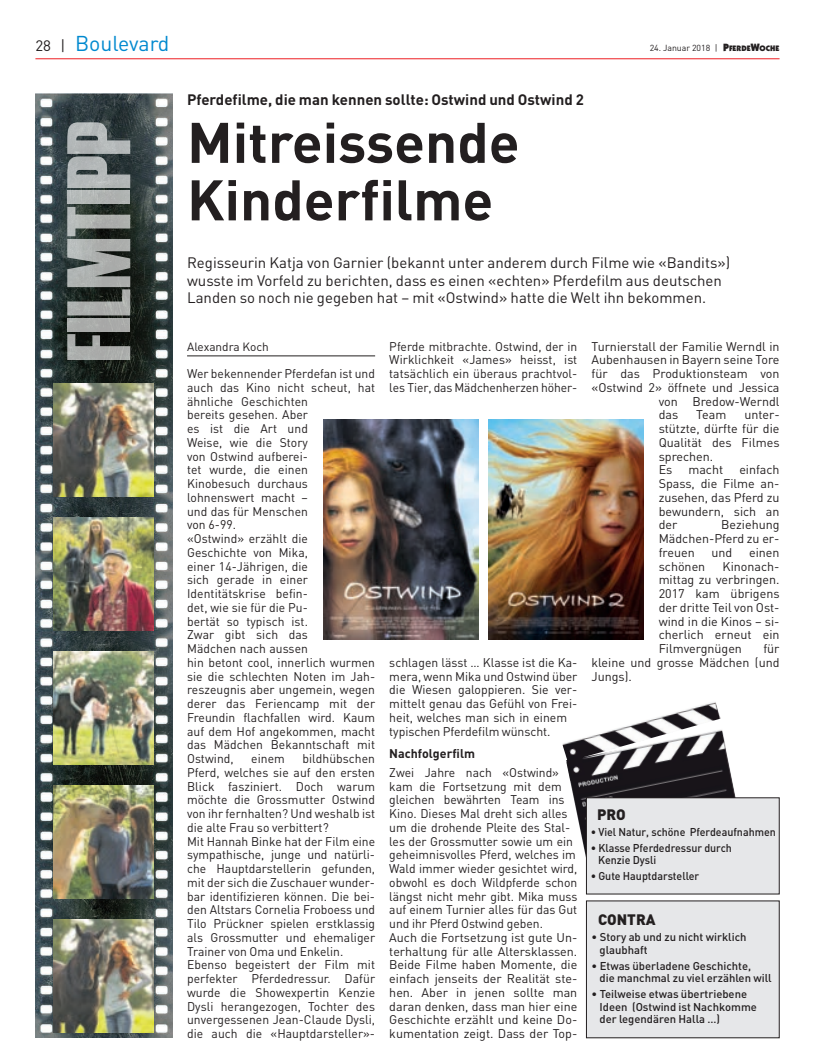
<style>
.page{position:relative;width:815px;height:1063px;background:#fff}
.page>*{position:absolute;margin:0;border:0;box-sizing:border-box;transform-origin:0 0}
.t1{font:90px "Haettenschweiler";color:rgb(255 255 255/.65)}
.t2{font:700 56.25px/57.5px "DIN";color:#231f20}
.t3{font:21.25px "DIN";letter-spacing:-.005em;color:#0089cf}
.t4{font:15px/17.5px "DIN";color:#231f20}
.t5{font:700 15px "DIN";color:#231f20}
.t6{font:900 15px "DIN";color:#231f20}
.t7{font:12.5px/13.8px "DIN";color:#231f20}
.t8{font:700 12.5px "DIN";color:#231f20}
.t9{font:11.88px "DIN";color:#231f20}
.t10{font:500 11.25px/12.5px "DIN";color:#231f20}
.t11{font:500 11.25px/12.5px "DIN";color:#231f20;scale:.95 1}
.t12{font:8.75px "DIN";color:#231f20}
.s1{font-size:15px;color:#231f20}
.s2{font-family:"Itc Kabel";font-weight:900;font-size:10.62px}
.s3{font-family:"Itc Kabel";font-weight:900;font-size:8px}
</style>
<div class="page">
<hr style="left:187px;top:356px;width:188px;height:1px;background:#231f20">
<img style="left:562px;top:702px;width:174px;height:162px">
<div style="left:587px;top:798px;width:192px;height:96px;background:#e6e7e9"></div>
<div style="left:586px;top:797px;width:194px;height:97px;border:1px solid #231f20"></div>
<hr style="left:35px;top:58px;width:745px;height:1px;background:#ee1d23">
<img style="left:35px;top:94px;width:138px;height:944px">
<img style="left:488px;top:420px;width:156px;height:220px">
<img style="left:323px;top:419px;width:155px;height:220px">
<img style="left:53px;top:384px;width:100px;height:113px">
<img style="left:53px;top:518px;width:100px;height:112px">
<img style="left:54px;top:652px;width:99px;height:112px">
<img style="left:54px;top:786px;width:99px;height:112px">
<img style="left:54px;top:920px;width:99px;height:112px">
<div style="left:587px;top:901px;width:192px;height:136px;background:#e6e7e9"></div>
<div style="left:586px;top:901px;width:194px;height:137px;border:1px solid #231f20"></div>
<h3 class="t3" style="left:35px;top:36px;width:136px"><span class="s1">28 |</span> Boulevard</h3>
<p class="t12" style="left:650px;top:45px;width:131px">24. Januar 2018 | <span class="s2">P</span><span class="s3">FERDE</span><span class="s2">W</span><span class="s3">OCHE</span></p>
<h1 class="t1" style="left:47px;top:362px;width:242px;rotate:-90deg">FILMTIPP</h1>
<p class="t5" style="left:187px;top:91px;width:398px">Pferdefilme, die man kennen sollte: Ostwind und Ostwind 2</p>
<h2 class="t2" style="left:187px;top:115px;width:334px">Mitreissende<br>Kinderfilme</h2>
<p class="t4" style="left:187px;top:256px;width:545px">Regisseurin Katja von Garnier (bekannt unter anderem durch Filme wie «Bandits») wusste im Vorfeld zu berichten, dass es einen «echten» Pferdefilm aus deutschen<br>Landen so noch nie gegeben hat – mit «Ostwind» hatte die Welt ihn bekommen.</p>
<p class="t9" style="left:187px;top:342px;width:83px">Alexandra Koch</p>
<p class="t7" style="left:187px;top:368px;width:190px">Wer bekennender Pferdefan ist und auch das Kino nicht scheut, hat ähnliche Geschichten<br>bereits gesehen. Aber<br>es ist die Art und<br>Weise, wie die Story<br>von Ostwind aufberei-<br>tet wurde, die einen<br>Kinobesuch durchaus lohnenswert macht –<br>und das für Menschen<br>von 6-99.<br>«Ostwind» erzählt die<br>Geschichte von Mika,<br>einer 14-Jährigen, die<br>sich gerade in einer<br>Identitätskrise befin-<br>det, wie sie für die Pu-<br>bertät so typisch ist.<br>Zwar gibt sich das<br>Mädchen nach aussen<br>hin betont cool, innerlich wurmen sie die schlechten Noten im Jah&shy;reszeugnis aber ungemein, wegen derer das Feriencamp mit der<br>Freundin flachfallen wird. Kaum auf dem Hof angekommen, macht das Mädchen Bekanntschaft mit<br>Ostwind,</p>
<p class="t7" style="left:187px;top:753px;width:190px;text-indent:115px">bildhübschen<br>Pferd, welches sie auf den ersten<br>Blick fasziniert. Doch warum möchte die Grossmutter Ostwind von ihr fernhalten? Und weshalb ist die alte Frau so verbittert?<br>Mit Hannah Binke hat der Film eine sympathische, junge und natürli&shy;che Hauptdarstellerin gefunden, mit der sich die Zuschauer wunder&shy;bar identifizieren können. Die bei&shy;den Altstars Cornelia Froboess und<br>Tilo Prückner spielen erstklassig als Grossmutter und ehemaliger<br>Trainer von Oma und Enkelin.<br>Ebenso begeistert der Film mit perfekter Pferdedressur. Dafür wurde die Showexpertin Kenzie<br>Dysli herangezogen, Tochter des unvergessenen Jean-Claude Dysli, die auch die «Hauptdarsteller»-</p>
<p class="t7" style="left:251px;top:753px;width:35px">einem</p>
<p class="t7" style="left:389px;top:341px;width:190px;text-align:justify">Pferde mitbrachte. Ostwind, der in Wirklichkeit «James» heisst, ist tatsächlich ein überaus prachtvol&shy;les Tier, das Mädchenherzen höher-</p>
<p class="t7" style="left:389px;top:657px;width:190px">schlagen lässt … Klasse ist die Ka&shy;mera, wenn Mika und Ostwind über die Wiesen galoppieren. Sie ver&shy;mittelt genau das Gefühl von Frei&shy;heit, welches man sich in einem typischen Pferdefilm wünscht.</p>
<p class="t8" style="left:389px;top:746px;width:87px">Nachfolgerfilm</p>
<p class="t7" style="left:389px;top:767px;width:190px">Zwei Jahre nach «Ostwind» kam die Fortsetzung mit dem gleichen bewährten Team ins<br>Kino. Dieses Mal dreht sich alles um die drohende Pleite des Stal&shy;les der Grossmutter sowie um ein geheimnisvolles Pferd, welches im<br>Wald immer wieder gesichtet wird, obwohl es doch Wildpferde schon längst nicht mehr gibt. Mika muss auf einem Turnier alles für das Gut und ihr Pferd Ostwind geben.<br>Auch die Fortsetzung ist gute Un&shy;terhaltung für alle Altersklassen.<br>Beide Filme haben Momente, die einfach jenseits der Realität ste&shy;hen. Aber in jenen sollte man daran denken, dass man hier eine<br>Geschichte erzählt und keine Do&shy;kumentation zeigt. Dass der Top-</p>
<p class="t7" style="left:591px;top:341px;width:190px">Turnierstall der Familie Werndl in</p>
<p class="t7" style="left:591px;top:354px;width:190px">Aubenhausen in Bayern seine Tore</p>
<p class="t7" style="left:591px;top:368px;width:190px">für das Produktionsteam von</p>
<p class="t7" style="left:591px;top:382px;width:190px">«Ostwind 2» öffnete und Jessica</p>
<p class="t7" style="left:659px;top:396px;width:122px">von Bredow-Werndl</p>
<p class="t7" style="left:659px;top:409px;width:21px">das</p>
<p class="t7" style="left:696px;top:409px;width:32px">Team</p>
<p class="t7" style="left:659px;top:409px;width:123px;text-indent:86px">unter&shy;stützte, dürfte für die<br>Qualität des Filmes sprechen.<br>Es</p>
<p class="t7" style="left:659px;top:464px;width:122px;text-align:justify;text-indent:81px">einfach Spass, die Filme an&shy;zusehen, das Pferd zu bewundern, sich an der</p>
<p class="t7" style="left:688px;top:464px;width:36px">macht</p>
<p class="t7" style="left:659px;top:519px;width:122px;text-align:justify;text-indent:63px">Beziehung Mädchen-Pferd zu er&shy;freuen</p>
<p class="t7" style="left:711px;top:547px;width:22px">und</p>
<p class="t7" style="left:749px;top:547px;width:32px">einen</p>
<p class="t7" style="left:659px;top:561px;width:122px;text-align:justify;text-indent:64px">Kinonach&shy;mittag zu verbringen.<br>2017 kam übrigens der dritte Teil von Ost&shy;wind in die Kinos – si&shy;cherlich erneut ein Filmvergnügen</p>
<p class="t7" style="left:659px;top:561px;width:48px">schönen</p>
<p class="t7" style="left:591px;top:643px;width:190px;text-align:justify;text-indent:172px">für kleine und grosse Mädchen (und Jungs).</p>
<p class="t6" style="left:597px;top:806px;width:30px">PRO</p>
<p class="t11" style="left:591px;top:825px;width:196px">• Viel Natur, schöne Pferdeaufnahmen</p>
<p class="t11" style="left:598px;top:841px;width:142px;text-indent:-7px">• Klasse Pferdedressur durch<br>Kenzie Dysli</p>
<p class="t11" style="left:591px;top:870px;width:116px">• Gute Hauptdarsteller</p>
<p class="t6" style="left:598px;top:911px;width:59px">CONTRA</p>
<p class="t10" style="left:599px;top:931px;width:148px;text-indent:-8px">• Story ab und zu nicht wirklich glaubhaft</p>
<p class="t10" style="left:599px;top:960px;width:174px;text-indent:-8px">• Etwas überladene Geschichte,<br>die manchmal zu viel erzählen will</p>
<p class="t10" style="left:599px;top:988px;width:159px;text-indent:-8px">• Teilweise etwas übertriebene<br>Ideen (Ostwind ist Nachkomme der legendären Halla …)</p>
</div>
